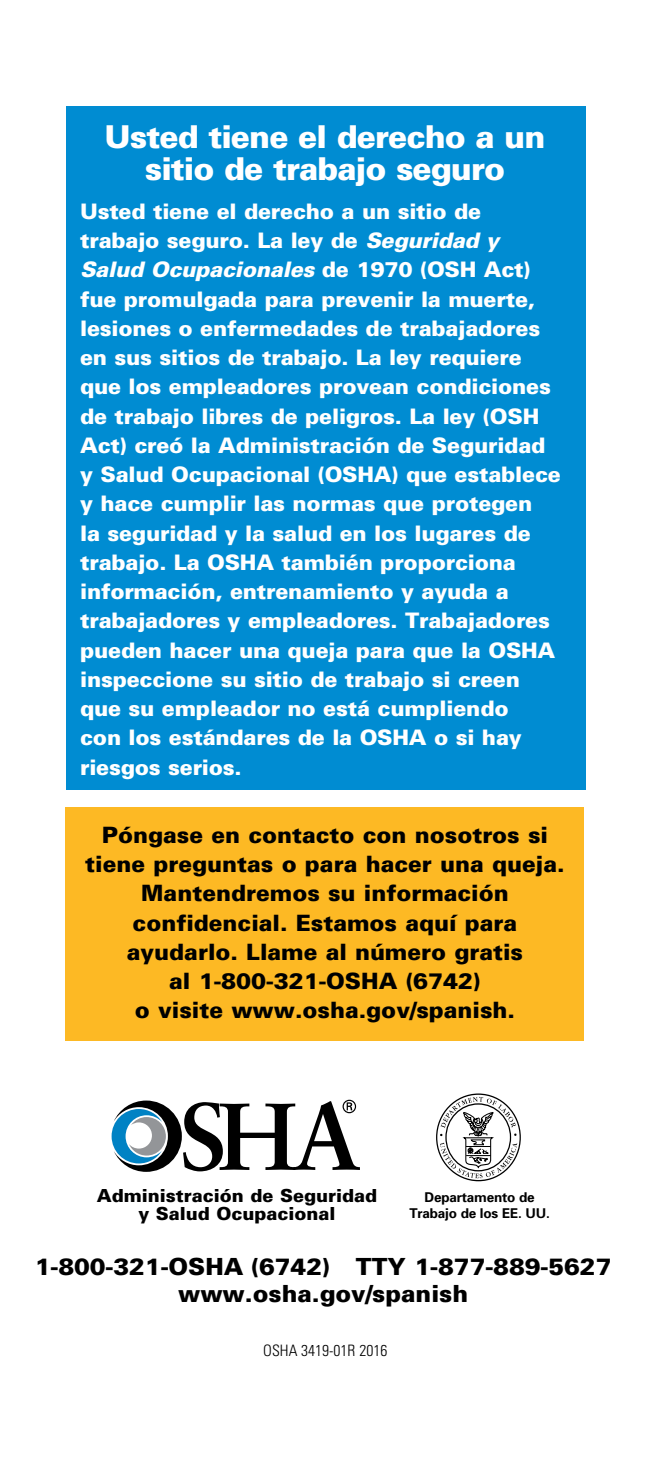
<style>
.page{position:relative;width:648px;height:1458px;background:#fff}
.page>*{position:absolute;margin:0;border:0;box-sizing:border-box;transform-origin:0 0}
.t1{font:900 31.5px/31.5px "Univers";letter-spacing:-.03em;color:#fff;text-align:center}
.t2{font:900 23.62px/27px "Univers";color:#000;text-align:center}
.t3{font:900 22.5px/29.2px "Univers";color:#000;text-align:center}
.t4{font:900 21.38px/29.2px "Univers";letter-spacing:-.01em;color:#fff}
.t5{font:900 18px/18px "Univers";color:#000;text-align:center}
.t6{font:300 condensed 15.75px "Univers";color:#000}
.t7{font:700 13.5px/16.2px "Univers";letter-spacing:-.015em;color:#000;text-align:center}
.s1{font-style:italic}
</style>
<div class="page">
<div style="left:66px;top:807px;width:518px;height:234px;background:#fdb924"></div>
<div style="left:66px;top:106px;width:520px;height:684px;background:#008cd2"></div>
<svg style="left:112px;top:1100px;width:248px;height:72px"></svg>
<svg style="left:436px;top:1094px;width:85px;height:88px"></svg>
<p class="t1" style="left:105px;top:121px;width:442px">Usted tiene el derecho a un sitio de trabajo seguro</p>
<p class="t4" style="left:80px;top:196px;width:482px">Usted tiene el derecho a un sitio de trabajo seguro. La ley de <span class="s1">Seguridad y Salud Ocupacionales</span> de 1970 (OSH Act) fue promulgada para prevenir la muerte, lesiones o enfermedades de trabajadores en sus sitios de trabajo. La ley requiere que los empleadores provean condiciones de trabajo libres de peligros. La ley (OSH Act) creó la Administración de Seguridad y Salud Ocupacional (OSHA) que establece y hace cumplir las normas que protegen<br>la seguridad y la salud en los lugares de trabajo. La OSHA también proporciona información, entrenamiento y ayuda a trabajadores y empleadores. Trabajadores pueden hacer una queja para que la OSHA inspeccione su sitio de trabajo si creen que su empleador no está cumpliendo<br>con los estándares de la OSHA o si hay riesgos serios.</p>
<p class="t3" style="left:85px;top:820px;width:481px">Póngase en contacto con nosotros si tiene preguntas o para hacer una queja.<br>Mantendremos su información confidencial. Estamos aquí para ayudarlo. Llame al número gratis<br>al 1-800-321-OSHA (6742)<br>o visite www.osha.gov/spanish.</p>
<p class="t5" style="left:97px;top:1186px;width:282px">Administración de Seguridad y Salud Ocupacional</p>
<p class="t7" style="left:409px;top:1189px;width:142px">Departamento de<br>Trabajo de los EE. UU.</p>
<p class="t2" style="left:35px;top:1253px;width:578px">1-800-321-OSHA (6742) TTY 1-877-889-5627 www.osha.gov/spanish</p>
<p class="t6" style="left:263px;top:1341px;width:126px">OSHA 3419-01R 2016</p>
</div>
